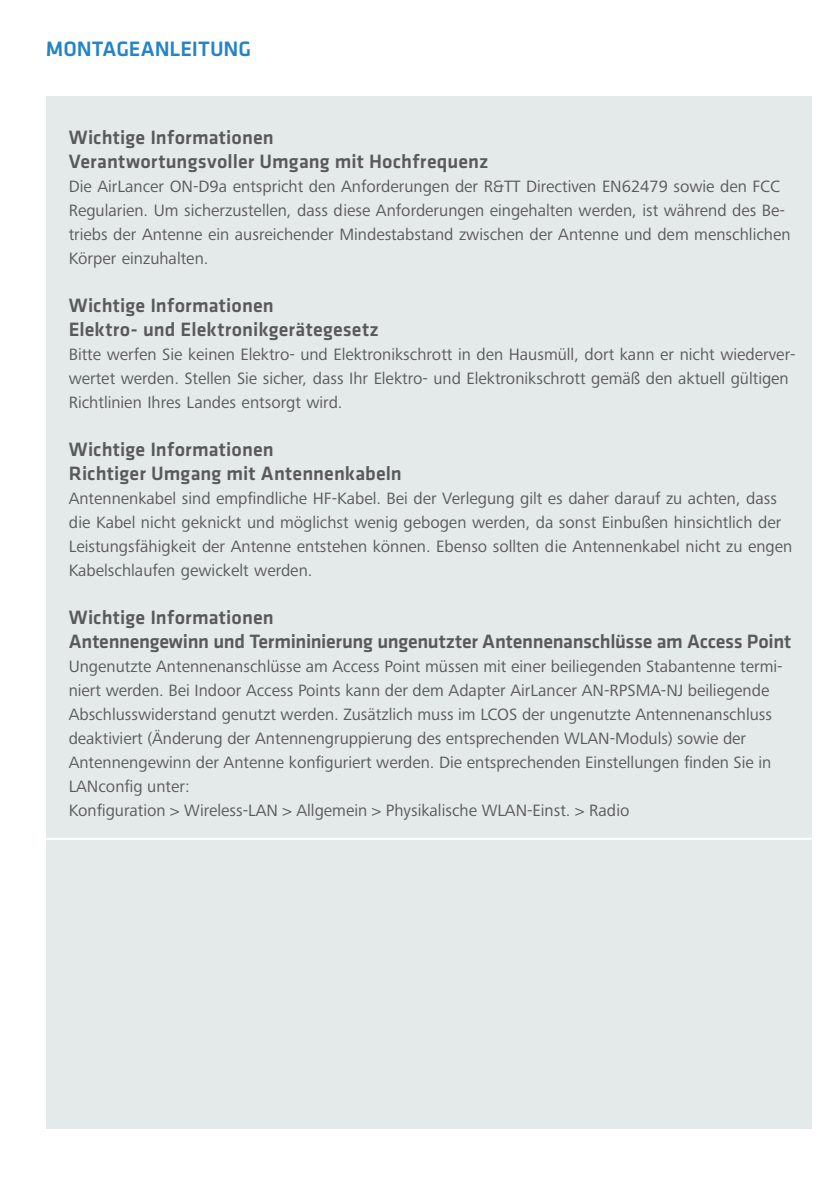
<style>
.page{position:relative;width:840px;height:1191px;background:#fff}
.page>*{position:absolute;margin:0;border:0;box-sizing:border-box;transform-origin:0 0}
.t1{font:500 21.6px "Klavika Basic";letter-spacing:-.01em;color:#2484c6}
.t2{font:500 20px/24px "Klavika Basic";letter-spacing:.005em;color:#58595b}
.t3{font:500 20px/24px "Klavika Basic";letter-spacing:-.015em;color:#58595b}
.t4{font:17px/24px "Frutiger Next Pro";color:#58595b}
</style>
<div class="page">
<div style="left:46px;top:96px;width:765px;height:1032px;background:#e4e9e9"></div>
<hr style="left:46px;top:838px;width:765px;height:2px;background:#fff">
<p class="t1" style="left:46px;top:35px;width:206px">MONTAGEANLEITUNG</p>
<p class="t2" style="left:69px;top:125px;width:421px">Wichtige Informationen<br>Verantwortungsvoller Umgang mit Hochfrequenz</p>
<p class="t4" style="left:69px;top:174px;width:723px">Die AirLancer ON-D9a entspricht den Anforderungen der R&amp;TT Directiven EN62479 sowie den FCC Regularien. Um sicherzustellen, dass diese Anforderungen eingehalten werden, ist während des Be&shy;triebs der Antenne ein ausreichender Mindestabstand zwischen der Antenne und dem menschlichen Körper einzuhalten.</p>
<p class="t2" style="left:69px;top:293px;width:311px">Wichtige Informationen<br>Elektro- und Elektronikgerätegesetz</p>
<p class="t4" style="left:69px;top:342px;width:728px">Bitte werfen Sie keinen Elektro- und Elektronikschrott in den Hausmüll, dort kann er nicht wiederver&shy;wertet werden. Stellen Sie sicher, dass Ihr Elektro- und Elektronikschrott gemäß den aktuell gültigen<br>Richtlinien Ihres Landes entsorgt wird.</p>
<p class="t2" style="left:69px;top:437px;width:334px">Wichtige Informationen<br>Richtiger Umgang mit Antennenkabeln</p>
<p class="t4" style="left:69px;top:486px;width:724px">Antennenkabel sind empfindliche HF-Kabel. Bei der Verlegung gilt es daher darauf zu achten, dass die Kabel nicht geknickt und möglichst wenig gebogen werden, da sonst Einbußen hinsichtlich der Leistungsfähigkeit der Antenne entstehen können. Ebenso sollten die Antennenkabel nicht zu engen Kabelschlaufen gewickelt werden.</p>
<p class="t3" style="left:69px;top:605px;width:723px">Wichtige Informationen<br>Antennengewinn und Termininierung ungenutzter Antennenanschlüsse am Access Point</p>
<p class="t4" style="left:69px;top:654px;width:715px">Ungenutzte Antennenanschlüsse am Access Point müssen mit einer beiliegenden Stabantenne termi&shy;niert werden. Bei Indoor Access Points kann der dem Adapter AirLancer AN-RPSMA-NJ beiliegende Abschlusswiderstand genutzt werden. Zusätzlich muss im LCOS der ungenutzte Antennenanschluss deaktiviert (Änderung der Antennengruppierung des entsprechenden WLAN-Moduls) sowie der Antennengewinn der Antenne konfiguriert werden. Die entsprechenden Einstellungen finden Sie in LANconfig unter:<br>Konfiguration &gt; Wireless-LAN &gt; Allgemein &gt; Physikalische WLAN-Einst. &gt; Radio</p>
</div>
